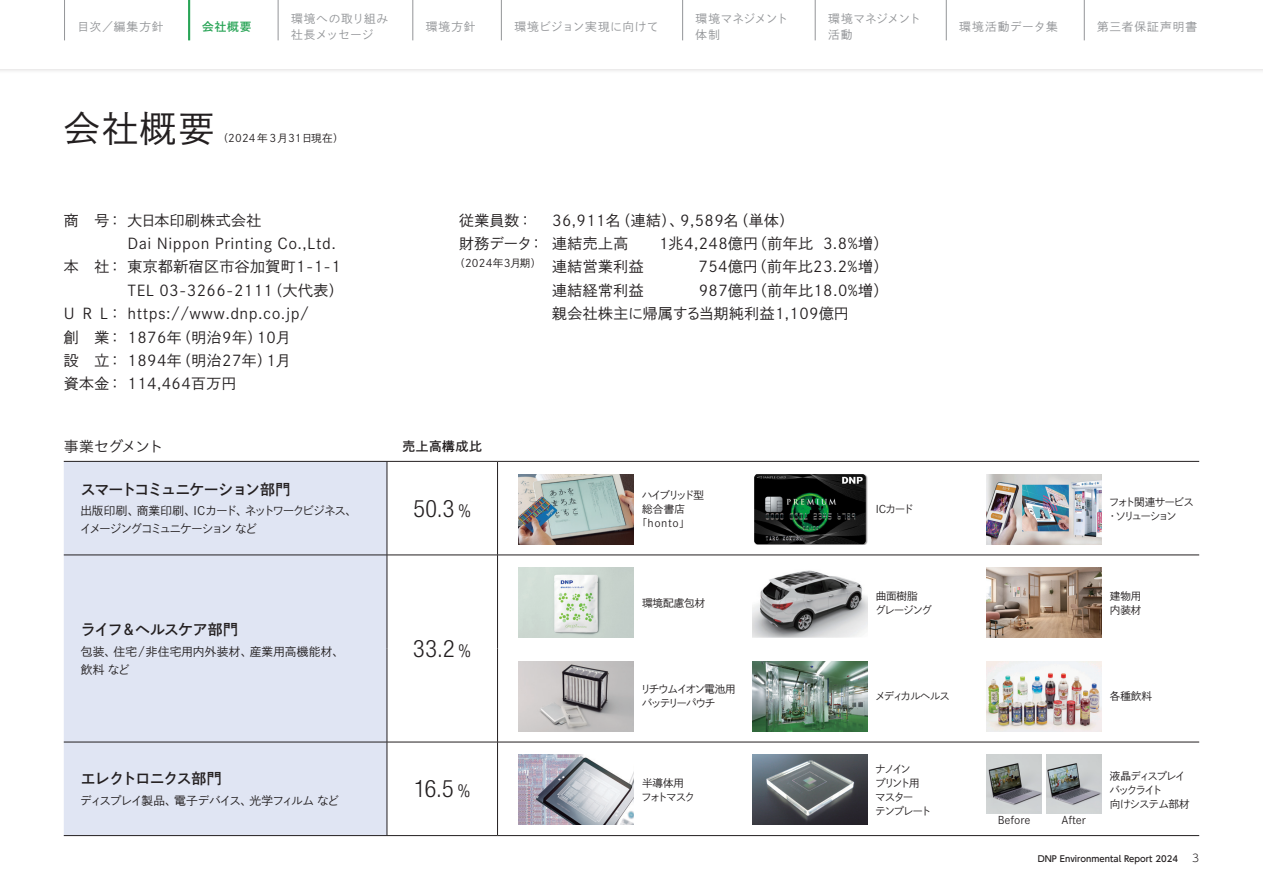
<style>
.page{position:relative;width:1263px;height:893px;background:#fff}
.page>*{position:absolute;margin:0;border:0;box-sizing:border-box;transform-origin:0 0}
.t1{font:36.15px "Shuei Go Kin Std L";color:#231f20}
.t2{font:300 condensed 24px "Helvetica Neue LT Std";color:#231f20}
.t3{font:14.85px "Shuei Go Kin Std L";letter-spacing:.03em;color:#231f20}
.t4{font:14.85px "Shuei Go Kin Std B";letter-spacing:-.06em;color:#231f20}
.t5{font:14.85px "Shuei Go Kin Std B";letter-spacing:-.035em;color:#231f20}
.t6{font:14.85px "Hiragino UD Sans Std N W3";letter-spacing:-.07em;color:#231f20}
.t7{font:12.75px "Shuei Go Kin Std B";letter-spacing:.05em;color:#231f20}
.t8{font:11.7px/18px "Shuei Go Kin Std L";letter-spacing:-.09em;color:#231f20}
.t9{font:11.7px "Shuei Go Kin Std L";letter-spacing:.055em;color:#939598}
.t10{font:11.7px "Shuei Go Kin Std L";letter-spacing:-.07em;color:#231f20}
.t11{font:11.7px "Shuei Go Kin Std L";letter-spacing:.02em;color:#231f20}
.t12{font:11.7px "Shuei Go Kin Std L";letter-spacing:-.03em;color:#939598}
.t13{font:11.7px "Shuei Go Kin Std L";letter-spacing:.08em;color:#939598}
.t14{font:11.7px "Shuei Go Kin Std L";letter-spacing:.015em;color:#939598}
.t15{font:11.7px "Shuei Go Kin Std B";color:#28a456}
.t16{font:10.65px "Shuei Go Kin Std L";letter-spacing:-.1em;color:#231f20}
.t17{font:10.65px "Shuei Go Kin Std L";letter-spacing:.02em;color:#231f20}
.t18{font:10.65px "Shuei Go Kin Std L";letter-spacing:-.12em;color:#231f20}
.t19{font:10.65px "Shuei Go Kin Std L";letter-spacing:-.215em;color:#231f20}
.t20{font:10.65px "Shuei Go Kin Std L";letter-spacing:-.155em;color:#231f20}
.t21{font:10.65px "Shuei Go Kin Std L";letter-spacing:-.185em;color:#231f20}
.t22{font:300 10.65px "UD Shin Go Pro";color:#231f20}
.t23{font:500 8.55px "UD Shin Go Pro";color:#231f20}
.s1{font-family:"Hiragino UD Sans Std N W3"}
.s2{font-size:18px}
</style>
<div class="page">
<div style="left:64px;top:462px;width:323px;height:373px;background:#e0e5f3"></div>
<hr style="left:64px;top:461px;width:323px;height:1px;background:#231f20">
<hr style="left:387px;top:461px;width:110px;height:1px;background:#231f20">
<hr style="left:497px;top:461px;width:702px;height:1px;background:#231f20">
<hr style="left:64px;top:555px;width:323px;height:1px;background:#231f20">
<hr style="left:387px;top:555px;width:110px;height:1px;background:#231f20">
<hr style="left:497px;top:555px;width:702px;height:1px;background:#231f20">
<hr style="left:64px;top:742px;width:323px;height:1px;background:#231f20">
<hr style="left:387px;top:742px;width:110px;height:1px;background:#231f20">
<hr style="left:497px;top:742px;width:702px;height:1px;background:#231f20">
<hr style="left:64px;top:835px;width:323px;height:1px;background:#231f20">
<hr style="left:387px;top:835px;width:110px;height:1px;background:#231f20">
<hr style="left:497px;top:835px;width:702px;height:1px;background:#231f20">
<hr style="left:497px;top:462px;width:1px;height:93px;background:#231f20">
<hr style="left:497px;top:555px;width:1px;height:93px;background:#231f20">
<hr style="left:497px;top:648px;width:1px;height:94px;background:#231f20">
<hr style="left:497px;top:742px;width:1px;height:93px;background:#231f20">
<hr style="left:387px;top:462px;width:1px;height:93px;background:#231f20">
<hr style="left:387px;top:555px;width:1px;height:93px;background:#231f20">
<hr style="left:387px;top:648px;width:1px;height:94px;background:#231f20">
<hr style="left:387px;top:742px;width:1px;height:93px;background:#231f20">
<img style="left:519px;top:474px;width:115px;height:70px">
<img style="left:986px;top:755px;width:56px;height:58px">
<img style="left:1046px;top:755px;width:55px;height:58px">
<img style="left:519px;top:755px;width:115px;height:70px">
<img style="left:753px;top:755px;width:114px;height:70px">
<img style="left:519px;top:568px;width:115px;height:70px">
<img style="left:986px;top:568px;width:115px;height:70px">
<img style="left:986px;top:474px;width:115px;height:70px">
<img style="left:754px;top:474px;width:112px;height:70px">
<img style="left:519px;top:661px;width:115px;height:70px">
<img style="left:986px;top:661px;width:115px;height:70px">
<img style="left:753px;top:661px;width:114px;height:70px">
<img style="left:753px;top:570px;width:114px;height:68px">
<div style="left:0;top:0;width:1263px;height:74px;background:#f7f7f7"></div>
<div style="left:0;top:0;width:1263px;height:68px;background:#fff"></div>
<hr style="left:64px;top:0;width:1px;height:40px;background:#939598">
<hr style="left:188px;top:0;width:2px;height:40px;background:#28a456">
<hr style="left:413px;top:0;width:1px;height:40px;background:#939598">
<hr style="left:501px;top:0;width:1px;height:40px;background:#939598">
<hr style="left:682px;top:0;width:1px;height:40px;background:#939598">
<hr style="left:946px;top:0;width:1px;height:40px;background:#939598">
<hr style="left:1084px;top:0;width:1px;height:40px;background:#939598">
<hr style="left:815px;top:0;width:1px;height:40px;background:#939598">
<hr style="left:278px;top:0;width:1px;height:40px;background:#939598">
<p class="t9" style="left:291px;top:11px;width:99px">環境への取り組み</p>
<p class="t14" style="left:291px;top:27px;width:84px">社長メッセージ</p>
<p class="t9" style="left:77px;top:19px;width:88px">目次／編集方針</p>
<p class="t15" style="left:202px;top:18px;width:51px">会社概要</p>
<p class="t9" style="left:426px;top:19px;width:51px">環境方針</p>
<p class="t9" style="left:514px;top:19px;width:146px">環境ビジョン実現に向けて</p>
<p class="t12" style="left:696px;top:11px;width:94px">環境マネジメント</p>
<p class="t9" style="left:696px;top:27px;width:26px">体制</p>
<p class="t12" style="left:828px;top:11px;width:94px">環境マネジメント</p>
<p class="t9" style="left:828px;top:27px;width:26px">活動</p>
<p class="t9" style="left:959px;top:19px;width:100px">環境活動データ集</p>
<p class="t13" style="left:1097px;top:19px;width:101px">第三者保証声明書</p>
<p class="t1" style="left:64px;top:105px;width:152px">会社概要</p>
<p class="t17" style="left:217px;top:131px;width:128px">（2024年3月31日現在）</p>
<p class="t3" style="left:64px;top:210px;width:199px">商　号： 大日本印刷株式会社</p>
<p class="t3" style="left:128px;top:234px;width:210px">Dai Nippon Printing Co.,Ltd.</p>
<p class="t3" style="left:64px;top:257px;width:279px">本　社： 東京都新宿区市谷加賀町1-1-1</p>
<p class="t3" style="left:128px;top:280px;width:217px">TEL 03-3266-2111（大代表）</p>
<p class="t3" style="left:64px;top:304px;width:247px">U R L： https://www.dnp.co.jp/</p>
<p class="t3" style="left:64px;top:327px;width:229px">創　業： 1876年（明治9年）10月</p>
<p class="t3" style="left:64px;top:350px;width:229px">設　立： 1894年（明治27年）1月</p>
<p class="t3" style="left:64px;top:374px;width:174px">資本金： 114,464百万円</p>
<p class="t3" style="left:459px;top:210px;width:75px">従業員数：</p>
<p class="t3" style="left:552px;top:210px;width:244px">36,911名（連結）、9,589名（単体）</p>
<p class="t3" style="left:459px;top:234px;width:171px">財務データ： 連結売上高</p>
<p class="t3" style="left:659px;top:234px;width:231px">1兆4,248億円<span class="s1">（</span>前年比 3.8%増<span class="s1">）</span></p>
<p class="t3" style="left:552px;top:257px;width:337px">連結営業利益 　　 754億円<span class="s1">（</span>前年比23.2%増<span class="s1">）</span></p>
<p class="t3" style="left:552px;top:280px;width:338px">連結経常利益 <span class="s1">　　</span> 987億円<span class="s1">（</span>前年比18.0%増<span class="s1">）</span></p>
<p class="t3" style="left:552px;top:304px;width:298px">親会社株主に帰属する当期純利益1,109億円</p>
<p class="t17" style="left:454px;top:256px;width:89px">（2024年3月期）</p>
<p class="t6" style="left:64px;top:435px;width:101px">事業セグメント</p>
<p class="t7" style="left:403px;top:438px;width:81px">売上高構成比</p>
<p class="t4" style="left:81px;top:479px;width:211px">スマートコミュニケーション部門</p>
<p class="t8" style="left:80px;top:502px;width:279px">出版印刷、商業印刷、ICカード、ネットワークビジネス、イメージングコミュニケーションなど</p>
<p class="t2" style="left:413px;top:494px;width:59px">50.3 <span class="s2">%</span></p>
<p class="t5" style="left:81px;top:619px;width:159px">ライフ＆ヘルスケア部門</p>
<p class="t11" style="left:81px;top:643px;width:265px">包装、住宅/非住宅用内外装材、産業用高機能材、</p>
<p class="t10" style="left:81px;top:661px;width:51px">飲料など</p>
<p class="t4" style="left:81px;top:768px;width:142px">エレクトロニクス部門</p>
<p class="t10" style="left:80px;top:793px;width:260px">ディスプレイ製品、電子デバイス、光学フィルムなど</p>
<p class="t2" style="left:413px;top:635px;width:60px">33.2 <span class="s2">%</span></p>
<p class="t2" style="left:414px;top:775px;width:58px">16.5 <span class="s2">%</span></p>
<p class="t21" style="left:642px;top:488px;width:64px">ハイブリッド型</p>
<p class="t16" style="left:642px;top:502px;width:45px">総合書店</p>
<p class="t16" style="left:637px;top:516px;width:55px">「honto」</p>
<p class="t16" style="left:642px;top:596px;width:65px">環境配慮包材</p>
<p class="t16" style="left:640px;top:682px;width:97px">リチウムイオン電池用</p>
<p class="t20" style="left:642px;top:696px;width:75px">バッテリーパウチ</p>
<p class="t16" style="left:642px;top:776px;width:44px">半導体用</p>
<p class="t16" style="left:641px;top:790px;width:56px">フォトマスク</p>
<p class="t16" style="left:876px;top:502px;width:40px">ICカード</p>
<p class="t16" style="left:876px;top:589px;width:43px">曲面樹脂</p>
<p class="t16" style="left:875px;top:603px;width:58px">グレージング</p>
<p class="t16" style="left:875px;top:689px;width:76px">メディカルヘルス</p>
<p class="t16" style="left:875px;top:762px;width:37px">ナノイン</p>
<p class="t16" style="left:875px;top:776px;width:46px">プリント用</p>
<p class="t16" style="left:875px;top:790px;width:40px">マスター</p>
<p class="t16" style="left:875px;top:803px;width:58px">テンプレート</p>
<p class="t16" style="left:1109px;top:495px;width:87px">フォト関連サービス</p>
<p class="t19" style="left:1107px;top:509px;width:71px">・ソリューション</p>
<p class="t16" style="left:1110px;top:589px;width:33px">建物用</p>
<p class="t16" style="left:1110px;top:603px;width:33px">内装材</p>
<p class="t16" style="left:1110px;top:689px;width:44px">各種飲料</p>
<p class="t16" style="left:998px;top:812px;width:34px">Before</p>
<p class="t16" style="left:1061px;top:812px;width:26px">After</p>
<p class="t18" style="left:1110px;top:769px;width:77px">液晶ディスプレイ</p>
<p class="t16" style="left:1109px;top:783px;width:54px">バックライト</p>
<p class="t16" style="left:1110px;top:797px;width:81px">向けシステム部材</p>
<p class="t23" style="left:1038px;top:852px;width:142px">DNP Environmental Report 2024</p>
<p class="t22" style="left:1192px;top:849px;width:9px">3</p>
</div>
